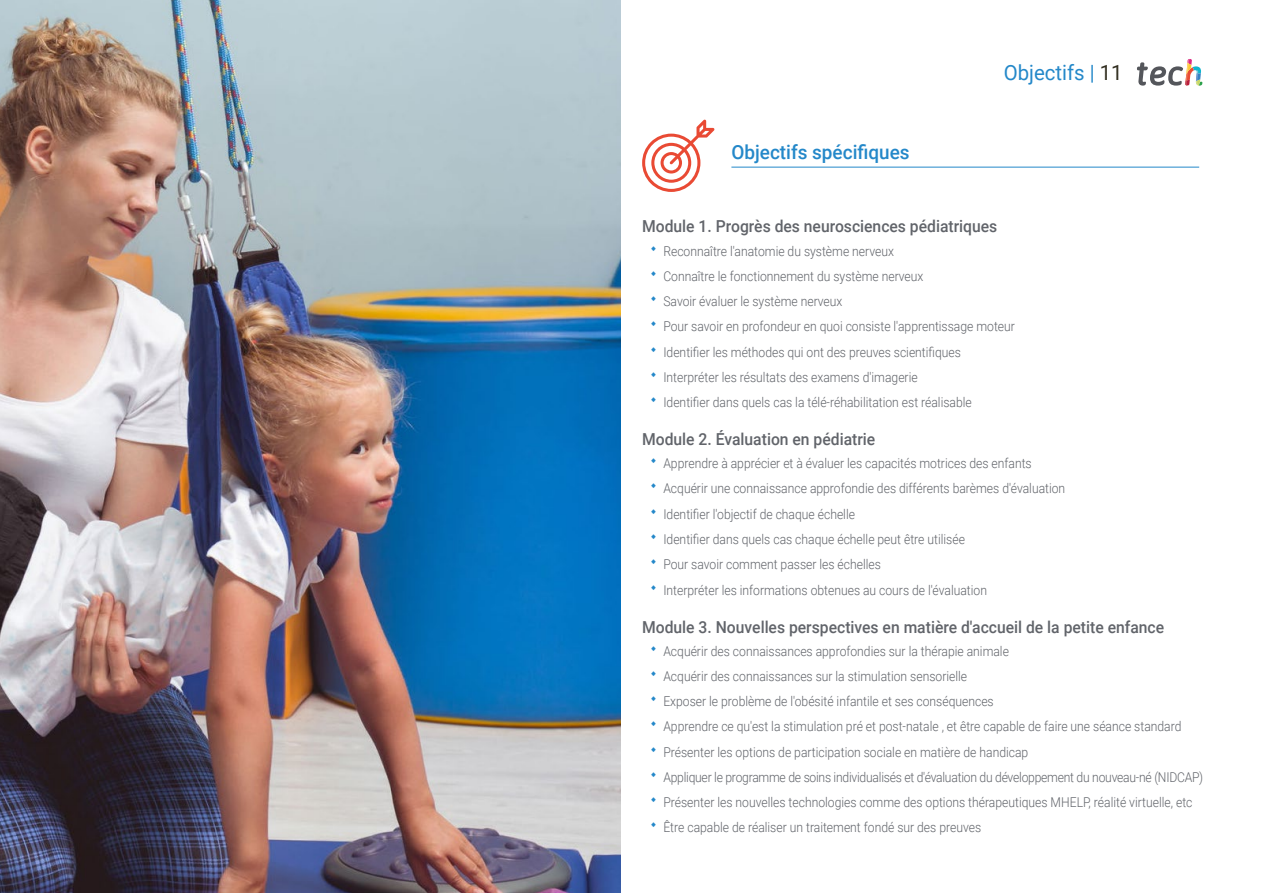
<style>
.page{position:relative;width:1263px;height:893px;background:#fff}
.page>*{position:absolute;margin:0;border:0;box-sizing:border-box;transform-origin:0 0}
.t1{font:21px "Roboto";color:#2488c9}
.t2{font:500 19.5px "Roboto";color:#2488c9}
.t3{font:500 16.5px "Roboto";color:#61646a;scale:.95 1}
.t4{font:300 13.5px/25.2px "Roboto";color:#61646a;scale:.9 1}
.s1{color:#312e20}
</style>
<div class="page">
<img style="left:0;top:0;width:621px;height:893px">
<svg style="left:642px;top:120px;width:72px;height:72px"></svg>
<hr style="left:731px;top:167px;width:468px;height:1px;background:#2488c9">
<svg style="left:1137px;top:59px;width:65px;height:27px"></svg>
<h2 class="t2" style="left:731px;top:138px;width:180px">Objectifs spécifiques</h2>
<h1 class="t1" style="left:1004px;top:57px;width:120px">Objectifs | <span class="s1">11</span></h1>
<p class="t3" style="left:642px;top:215px;width:375px">Module 1. Progrès des neurosciences pédiatriques</p>
<p class="t4" style="left:663px;top:238px;width:392px">Reconnaître l'anatomie du système nerveux<br>Connaître le fonctionnement du système nerveux<br>Savoir évaluer le système nerveux<br>Pour savoir en profondeur en quoi consiste l'apprentissage moteur Identifier les méthodes qui ont des preuves scientifiques Interpréter les résultats des examens d'imagerie<br>Identifier dans quels cas la télé-réhabilitation est réalisable</p>
<p class="t3" style="left:642px;top:428px;width:247px">Module 2. Évaluation en pédiatrie</p>
<p class="t4" style="left:663px;top:450px;width:448px">Apprendre à apprécier et à évaluer les capacités motrices des enfants Acquérir une connaissance approfondie des différents barèmes d'évaluation Identifier l'objectif de chaque échelle<br>Identifier dans quels cas chaque échelle peut être utilisée<br>Pour savoir comment passer les échelles<br>Interpréter les informations obtenues au cours de l'évaluation</p>
<p class="t3" style="left:642px;top:615px;width:551px">Module 3. Nouvelles perspectives en matière d'accueil de la petite enfance</p>
<p class="t4" style="left:663px;top:638px;width:601px">Acquérir des connaissances approfondies sur la thérapie animale<br>Acquérir des connaissances sur la stimulation sensorielle<br>Exposer le problème de l'obésité infantile et ses conséquences<br>Apprendre ce qu'est la stimulation pré et post-natale , et être capable de faire une séance standard Présenter les options de participation sociale en matière de handicap<br>Appliquer le programme de soins individualisés et d'évaluation du développement du nouveau-né (NIDCAP)<br>Présenter les nouvelles technologies comme des options thérapeutiques MHELP, réalité virtuelle, etc Être capable de réaliser un traitement fondé sur des preuves</p>
</div>
